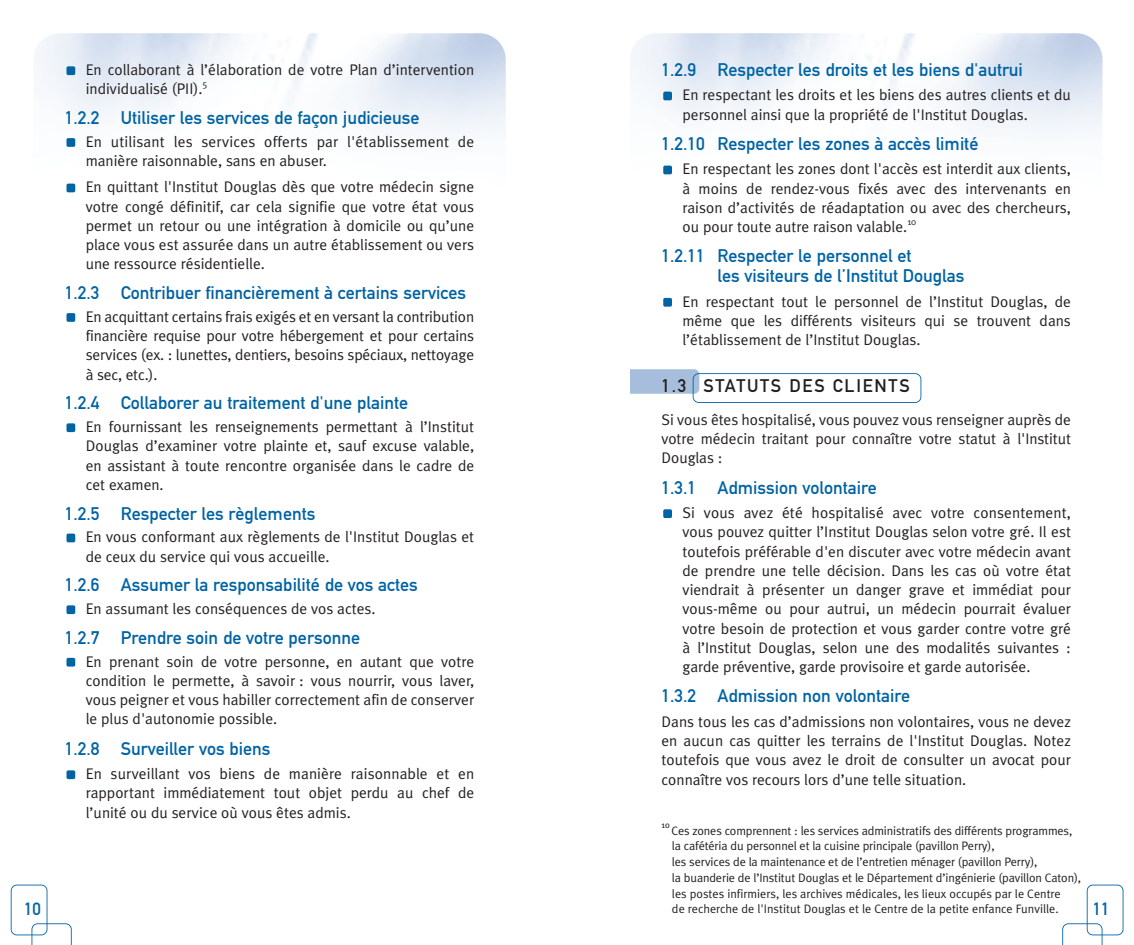
<style>
.page{position:relative;width:1134px;height:945px;background:#fff}
.page>*{position:absolute;margin:0;border:0;box-sizing:border-box;transform-origin:0 0}
.t1{font:18.03px/19.8px "DIN Mittelschrift Alternate";color:#0063a4}
.t2{font:18.03px "DIN Mittelschrift Alternate";letter-spacing:.095em;color:#231f20}
.t3{font:17.5px "DIN Mittelschrift Alternate";color:#0063a4}
.t4{font:15.4px/19.2px "Meta Plus Normal";color:#231f20;text-align:justify}
.t5{font:12.25px/15.8px "Meta Plus Normal";letter-spacing:-.01em;color:#231f20}
.t6{font:9.45px "Meta Plus Normal";color:#231f20}
.t7{font:8.75px "Meta Plus";color:#231f20}
</style>
<div class="page">
<img style="left:631px;top:33px;width:471px;height:142px">
<div style="left:616px;top:369px;width:83px;height:25px;background:#a7bddc;border-radius:5px"></div>
<div style="left:693px;top:373px;width:228px;height:30px;border:2px solid #0063a4;border-radius:6px"></div>
<div style="left:598px;top:241px;width:32px;height:189px;background:#fff"></div>
<div style="left:663px;top:92px;width:9px;height:8px;background:#0063a4;border-radius:2px"></div>
<div style="left:663px;top:509px;width:9px;height:9px;background:#0063a4;border-radius:2px"></div>
<div style="left:663px;top:298px;width:9px;height:9px;background:#0063a4;border-radius:2px"></div>
<div style="left:663px;top:166px;width:9px;height:8px;background:#0063a4;border-radius:2px"></div>
<div style="left:1087px;top:885px;width:37px;height:50px;border:2px solid #0063a4;border-radius:6px"></div>
<svg style="left:1062px;top:923px;width:40px;height:22px"></svg>
<img style="left:34px;top:33px;width:472px;height:160px">
<div style="left:66px;top:66px;width:9px;height:9px;background:#0063a4;border-radius:2px"></div>
<div style="left:66px;top:138px;width:9px;height:9px;background:#0063a4;border-radius:2px"></div>
<div style="left:66px;top:184px;width:9px;height:8px;background:#0063a4;border-radius:2px"></div>
<div style="left:66px;top:313px;width:9px;height:9px;background:#0063a4;border-radius:2px"></div>
<div style="left:66px;top:658px;width:9px;height:9px;background:#0063a4;border-radius:2px"></div>
<div style="left:66px;top:605px;width:9px;height:9px;background:#0063a4;border-radius:2px"></div>
<div style="left:66px;top:534px;width:9px;height:8px;background:#0063a4;border-radius:2px"></div>
<div style="left:66px;top:423px;width:9px;height:9px;background:#0063a4;border-radius:2px"></div>
<div style="left:66px;top:770px;width:9px;height:9px;background:#0063a4;border-radius:2px"></div>
<div style="left:11px;top:885px;width:36px;height:50px;border:2px solid #0063a4;border-radius:6px"></div>
<svg style="left:32px;top:923px;width:40px;height:22px"></svg>
<p class="t4" style="left:86px;top:61px;width:390px">En collaborant à l’élaboration de votre Plan d’intervention individualisé (PII).</p>
<p class="t6" style="left:203px;top:80px;width:7px">5</p>
<p class="t1" style="left:65px;top:110px;width:356px">1.2.2 Utiliser les services de façon judicieuse</p>
<p class="t4" style="left:86px;top:133px;width:390px">En utilisant les services offerts par l'établissement de manière raisonnable, sans en abuser.</p>
<p class="t4" style="left:86px;top:179px;width:390px">En quittant l'Institut Douglas dès que votre médecin signe votre congé définitif, car cela signifie que votre état vous permet un retour ou une intégration à domicile ou qu’une place vous est assurée dans un autre établissement ou vers une ressource résidentielle.</p>
<p class="t1" style="left:65px;top:285px;width:403px">1.2.3 Contribuer financièrement à certains services</p>
<p class="t4" style="left:86px;top:308px;width:390px">En acquittant certains frais exigés et en versant la contribution financière requise pour votre hébergement et pour certains services (ex. : lunettes, dentiers, besoins spéciaux, nettoyage à sec, etc.).</p>
<p class="t1" style="left:65px;top:395px;width:345px">1.2.4 Collaborer au traitement d'une plainte</p>
<p class="t4" style="left:86px;top:418px;width:390px">En fournissant les renseignements permettant à l’Institut Douglas d’examiner votre plainte et, sauf excuse valable, en assistant à toute rencontre organisée dans le cadre de cet examen.</p>
<p class="t1" style="left:65px;top:505px;width:252px">1.2.5 Respecter les règlements</p>
<p class="t4" style="left:86px;top:529px;width:390px">En vous conformant aux règlements de l'Institut Douglas et de ceux du service qui vous accueille.</p>
<p class="t1" style="left:65px;top:577px;width:355px">1.2.6 Assumer la responsabilité de vos actes</p>
<p class="t4" style="left:86px;top:600px;width:291px">En assumant les conséquences de vos actes.</p>
<p class="t1" style="left:65px;top:629px;width:297px">1.2.7 Prendre soin de votre personne</p>
<p class="t4" style="left:86px;top:653px;width:390px">En prenant soin de votre personne, en autant que votre condition le permette, à savoir : vous nourrir, vous laver, vous peigner et vous habiller correctement afin de conserver le plus d'autonomie possible.</p>
<p class="t1" style="left:65px;top:740px;width:207px">1.2.8 Surveiller vos biens</p>
<p class="t4" style="left:86px;top:765px;width:390px">En surveillant vos biens de manière raisonnable et en rapportant immédiatement tout objet perdu au chef de l’unité ou du service où vous êtes admis.</p>
<p class="t3" style="left:24px;top:903px;width:18px">10</p>
<p class="t1" style="left:662px;top:61px;width:363px">1.2.9 Respecter les droits et les biens d'autrui</p>
<p class="t4" style="left:682px;top:87px;width:390px">En respectant les droits et les biens des autres clients et du personnel ainsi que la propriété de l'Institut Douglas.</p>
<p class="t1" style="left:662px;top:135px;width:318px">1.2.10 Respecter les zones à accès limité</p>
<p class="t4" style="left:682px;top:161px;width:390px">En respectant les zones dont l'accès est interdit aux clients, à moins de rendez-vous fixés avec des intervenants en raison d’activités de réadaptation ou avec des chercheurs, ou pour toute autre raison valable.</p>
<p class="t6" style="left:907px;top:218px;width:10px">10</p>
<p class="t1" style="left:718px;top:248px;width:249px;text-indent:-56px">1.2.11 Respecter le personnel et<br>les visiteurs de l’Institut Douglas</p>
<p class="t4" style="left:682px;top:293px;width:390px">En respectant tout le personnel de l’Institut Douglas, de même que les différents visiteurs qui se trouvent dans l’établissement de l’Institut Douglas.</p>
<p class="t2" style="left:662px;top:379px;width:250px">1.3 STATUTS DES CLIENTS</p>
<p class="t4" style="left:662px;top:411px;width:411px">Si vous êtes hospitalisé, vous pouvez vous renseigner auprès de votre médecin traitant pour connaître votre statut à l'Institut Douglas :</p>
<p class="t1" style="left:662px;top:479px;width:217px">1.3.1 Admission volontaire</p>
<p class="t4" style="left:682px;top:504px;width:390px">Si vous avez été hospitalisé avec votre consentement, vous pouvez quitter l’Institut Douglas selon votre gré. Il est toutefois préférable d'en discuter avec votre médecin avant de prendre une telle décision. Dans les cas où votre état viendrait à présenter un danger grave et immédiat pour vous-même ou pour autrui, un médecin pourrait évaluer votre besoin de protection et vous garder contre votre gré à l’Institut Douglas, selon une des modalités suivantes : garde préventive, garde provisoire et garde autorisée.</p>
<p class="t1" style="left:662px;top:688px;width:250px">1.3.2 Admission non volontaire</p>
<p class="t4" style="left:662px;top:713px;width:411px">Dans tous les cas d’admissions non volontaires, vous ne devez en aucun cas quitter les terrains de l'Institut Douglas. Notez toutefois que vous avez le droit de consulter un avocat pour connaître vos recours lors d’une telle situation.</p>
<p class="t7" style="left:662px;top:821px;width:10px">10</p>
<p class="t5" style="left:671px;top:823px;width:411px">Ces zones comprennent : les services administratifs des différents programmes, la cafétéria du personnel et la cuisine principale (pavillon Perry),<br>les services de la maintenance et de l’entretien ménager (pavillon Perry),<br>la buanderie de l’Institut Douglas et le Département d’ingénierie (pavillon Caton), les postes infirmiers, les archives médicales, les lieux occupés par le Centre<br>de recherche de l'Institut Douglas et le Centre de la petite enfance Funville.</p>
<p class="t3" style="left:1093px;top:903px;width:18px">11</p>
</div>
